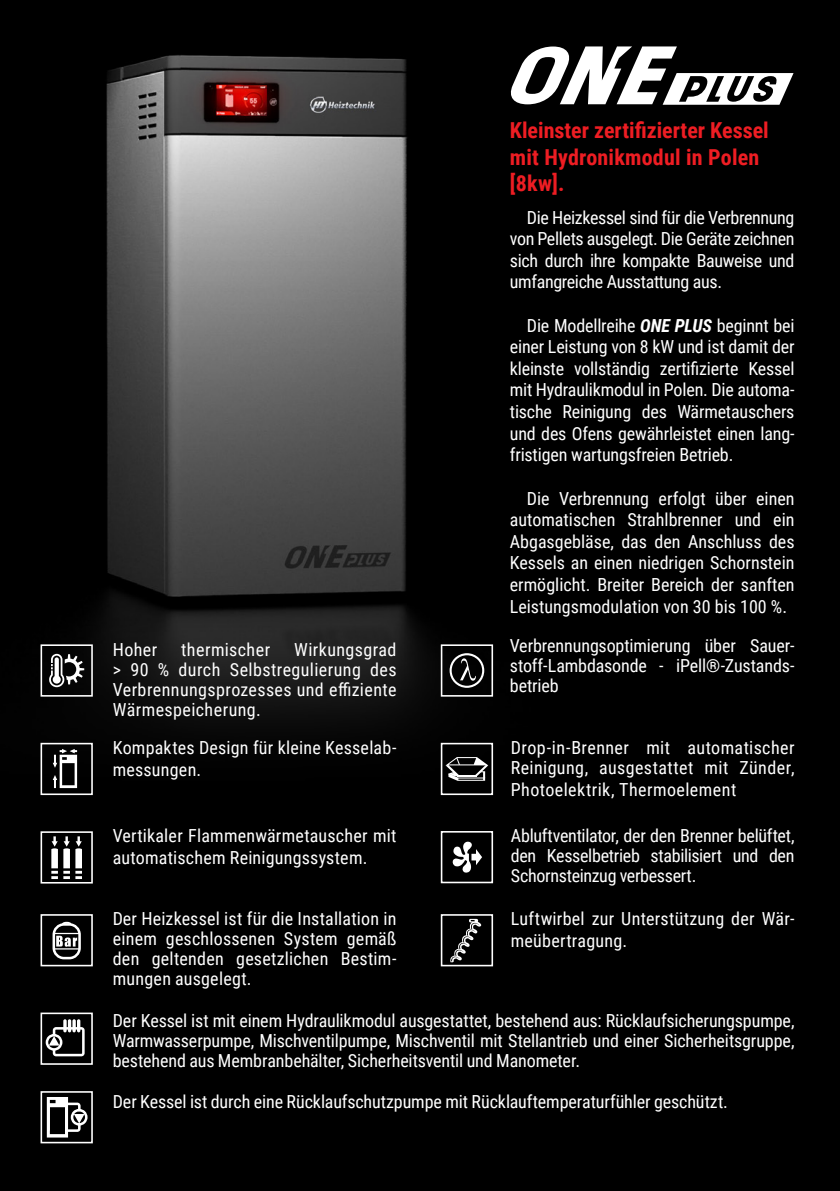
<style>
.page{position:relative;width:840px;height:1191px;background:#fff}
.page>*{position:absolute;margin:0;border:0;box-sizing:border-box;transform-origin:0 0}
.t1{font:700 22px/26.4px "Roboto Condensed";color:#ee1d23}
.t2{font:18px/21.6px "Roboto Condensed";color:#fff;text-align:justify}
.t3{font:18px "Roboto Condensed";letter-spacing:.025em;color:#fff}
.s1{font-weight:700;font-style:italic}
</style>
<div class="page">
<img style="left:0;top:0;width:839px;height:1191px">
<div style="left:41px;top:914px;width:52px;height:52px;border:2px solid #fff"></div>
<div style="left:52px;top:923px;width:29px;height:36px;border:3px solid #fff;border-radius:10px"></div>
<svg style="left:54px;top:933px;width:26px;height:16px"></svg>
<svg style="left:61px;top:921px;width:11px;height:4px"></svg>
<div style="left:41px;top:644px;width:52px;height:52px;border:2px solid #fff"></div>
<svg style="left:49px;top:654px;width:35px;height:33px"></svg>
<div style="left:41px;top:1012px;width:52px;height:52px;border:2px solid #fff"></div>
<svg style="left:46px;top:1019px;width:39px;height:37px"></svg>
<div style="left:41px;top:1091px;width:52px;height:52px;border:2px solid #fff"></div>
<svg style="left:47px;top:1097px;width:40px;height:40px"></svg>
<div style="left:41px;top:743px;width:52px;height:52px;border:2px solid #fff"></div>
<svg style="left:53px;top:749px;width:24px;height:39px"></svg>
<div style="left:41px;top:831px;width:52px;height:52px;border:2px solid #fff"></div>
<svg style="left:51px;top:836px;width:31px;height:43px"></svg>
<div style="left:440px;top:743px;width:53px;height:52px;border:2px solid #fff"></div>
<svg style="left:445px;top:757px;width:43px;height:24px"></svg>
<div style="left:440px;top:831px;width:53px;height:52px;border:2px solid #fff"></div>
<svg style="left:450px;top:839px;width:32px;height:34px"></svg>
<div style="left:440px;top:914px;width:53px;height:52px;border:2px solid #fff"></div>
<svg style="left:450px;top:919px;width:31px;height:43px"></svg>
<svg style="left:509px;top:46px;width:284px;height:59px"></svg>
<svg style="left:449px;top:653px;width:35px;height:35px"></svg>
<div style="left:440px;top:644px;width:53px;height:52px;border:2px solid #fff"></div>
<p class="t2" style="left:113px;top:638px;width:285px;line-height:20px;text-indent:181px">Wirkungsgrad &gt; 90 % durch Selbstregulierung des Verbrennungsprozesses und effiziente Wärmespeicherung.</p>
<p class="t2" style="left:113px;top:638px;width:46px">Hoher</p>
<p class="t3" style="left:181px;top:636px;width:90px">thermischer</p>
<p class="t2" style="left:113px;top:736px;width:285px">Kompaktes Design für kleine Kesselab&shy;messungen.</p>
<p class="t2" style="left:113px;top:824px;width:285px">Vertikaler Flammenwärmetauscher mit automatischem Reinigungssystem.</p>
<p class="t1" style="left:509px;top:117px;width:260px">Kleinster zertifizierter Kessel mit Hydronikmodul in Polen [8kw].</p>
<p class="t2" style="left:509px;top:206px;width:286px;text-indent:17px">Die Heizkessel sind für die Verbrennung von Pellets ausgelegt. Die Geräte zeichnen sich durch ihre kompakte Bauweise und umfangreiche Ausstattung aus.</p>
<p class="t2" style="left:509px;top:314px;width:286px;text-indent:17px">Die Modellreihe <span class="s1">ONE PLUS</span> beginnt bei einer Leistung von 8 kW und ist damit der kleinste vollständig zertifizierte Kessel mit Hydraulikmodul in Polen. Die automa&shy;tische Reinigung des Wärmetauschers und des Ofens gewährleistet einen lang&shy;fristigen wartungsfreien Betrieb.</p>
<p class="t2" style="left:509px;top:486px;width:286px;text-indent:17px">Die Verbrennung erfolgt über einen automatischen Strahlbrenner und ein Abgasgebläse, das den Anschluss des Kessels an einen niedrigen Schornstein ermöglicht. Breiter Bereich der sanften Leistungsmodulation von 30 bis 100 %.</p>
<p class="t2" style="left:509px;top:634px;width:286px;line-height:20px">Verbrennungsoptimierung über Sauer&shy;stoff-Lambdasonde - iPell®-Zustands&shy;betrieb</p>
<p class="t2" style="left:510px;top:736px;width:285px;line-height:20.8px">Drop-in-Brenner mit automatischer Reinigung, ausgestattet mit Zünder, Photoelektrik, Thermoelement</p>
<p class="t2" style="left:510px;top:825px;width:285px;line-height:20px">Abluftventilator, der den Brenner belüftet, den Kesselbetrieb stabilisiert und den Schornsteinzug verbessert.</p>
<p class="t2" style="left:113px;top:908px;width:285px;line-height:20px">Der Heizkessel ist für die Installation in einem geschlossenen System gemäß den geltenden gesetzlichen Bestim&shy;mungen ausgelegt.</p>
<p class="t2" style="left:510px;top:907px;width:285px">Luftwirbel zur Unterstützung der Wär&shy;meübertragung.</p>
<p class="t2" style="left:113px;top:1009px;width:683px;line-height:20px">Der Kessel ist mit einem Hydraulikmodul ausgestattet, bestehend aus: Rücklaufsicherungspumpe, Warmwasserpumpe, Mischventilpumpe, Mischventil mit Stellantrieb und einer Sicherheitsgruppe, bestehend aus Membranbehälter, Sicherheitsventil und Manometer.</p>
<p class="t2" style="left:113px;top:1090px;width:616px">Der Kessel ist durch eine Rücklaufschutzpumpe mit Rücklauftemperaturfühler geschützt.</p>
</div>
